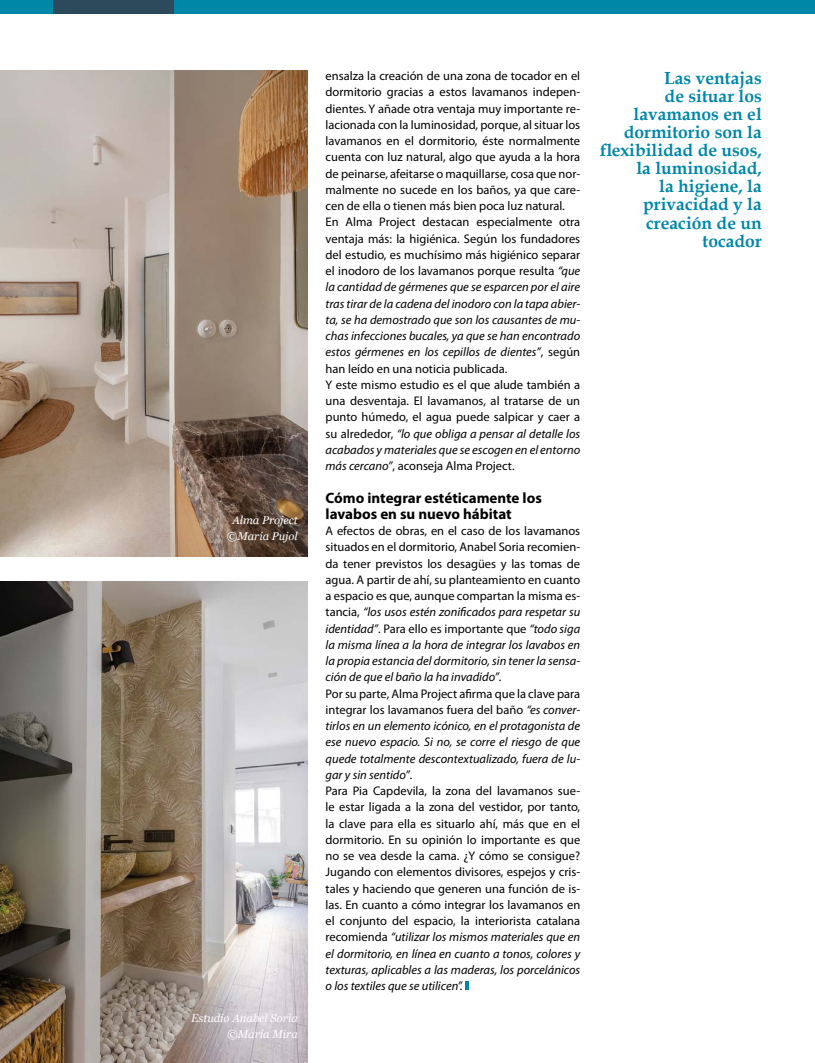
<style>
.page{position:relative;width:815px;height:1063px;background:#fff}
.page>*{position:absolute;margin:0;border:0;box-sizing:border-box;transform-origin:0 0}
.t1{font:700 17.5px/18.1px "Book Antiqua";color:#0087a8;text-align:right}
.t2{font:700 15px/16.2px "Myriad Pro";color:#000}
.t3{font:12.5px/16.2px "Myriad Pro";color:#000}
.t4{font:italic 11.25px/16.2px "Georgia";color:#fff;text-align:center}
.s1{font-style:italic}
</style>
<div class="page">
<div style="left:0;top:0;width:815px;height:14px;background:#0087a8"></div>
<div style="left:53px;top:0;width:121px;height:14px;background:#2c4a5c"></div>
<svg style="left:465px;top:982px;width:4px;height:8px"></svg>
<img style="left:0;top:71px;width:307px;height:485px">
<img style="left:0;top:581px;width:308px;height:482px">
<p class="t4" style="left:227px;top:512px;width:73px">Alma Project ©María Pujol</p>
<p class="t4" style="left:191px;top:1010px;width:108px;text-align:right">Estudio Anabel Soria ©María Mira</p>
<p class="t3" style="left:326px;top:68px;width:256px">ensalza la creación de una zona de tocador en el dormitorio gracias a estos lavamanos indepen&shy;dientes. Y añade otra ventaja muy importante re&shy;lacionada con la luminosidad, porque, al situar los lavamanos en el dormitorio, éste normalmente cuenta con luz natural, algo que ayuda a la hora de peinarse, afeitarse o maquillarse, cosa que nor&shy;malmente no sucede en los baños, ya que care&shy;cen de ella o tienen más bien poca luz natural.<br>En Alma Project destacan especialmente otra ventaja más: la higiénica. Según los fundadores del estudio, es muchísimo más higiénico separar el inodoro de los lavamanos porque resulta <span class="s1">“que la cantidad de gérmenes que se esparcen por el aire tras tirar de la cadena del inodoro con la tapa abier&shy;ta, se ha demostrado que son los causantes de mu&shy;chas infecciones bucales, ya que se han encontrado estos gérmenes en los cepillos de dientes”</span>, según han leído en una noticia publicada.<br>Y este mismo estudio es el que alude también a una desventaja. El lavamanos, al tratarse de un punto húmedo, el agua puede salpicar y caer a su alrededor, <span class="s1">“lo que obliga a pensar al detalle los acabados y materiales que se escogen en el entorno más cercano”</span>, aconseja Alma Project.</p>
<p class="t2" style="left:326px;top:489px;width:218px">Cómo integrar estéticamente los lavabos en su nuevo hábitat</p>
<p class="t3" style="left:326px;top:523px;width:256px">A efectos de obras, en el caso de los lavamanos situados en el dormitorio, Anabel Soria recomien&shy;da tener previstos los desagües y las tomas de agua. A partir de ahí, su planteamiento en cuanto a espacio es que, aunque compartan la misma es&shy;tancia, <span class="s1">“los usos estén zonificados para respetar su identidad”</span>. Para ello es importante que <span class="s1">“todo siga la misma línea a la hora de integrar los lavabos en la propia estancia del dormitorio, sin tener la sensa&shy;ción de que el baño la ha invadido”</span>.<br>Por su parte, Alma Project afirma que la clave para integrar los lavamanos fuera del baño <span class="s1">“es conver&shy;tirlos en un elemento icónico, en el protagonista de ese nuevo espacio. Si no, se corre el riesgo de que quede totalmente descontextualizado, fuera de lu&shy;gar y sin sentido”</span>.<br>Para Pia Capdevila, la zona del lavamanos sue&shy;le estar ligada a la zona del vestidor, por tanto, la clave para ella es situarlo ahí, más que en el dormitorio. En su opinión lo importante es que no se vea desde la cama. ¿Y cómo se consigue?<br>Jugando con elementos divisores, espejos y cris&shy;tales y haciendo que generen una función de is&shy;las. En cuanto a cómo integrar los lavamanos en el conjunto del espacio, la interiorista catalana recomienda <span class="s1">“utilizar los mismos materiales que en el dormitorio, en línea en cuanto a tonos, colores y texturas, aplicables a las maderas, los porcelánicos o los textiles que se utilicen”.</span></p>
<h1 class="t1" style="left:601px;top:69px;width:162px">Las ventajas<br>de situar los lavamanos en el dormitorio son la flexibilidad de usos, la luminosidad,<br>la higiene, la privacidad y la creación de un tocador</h1>
</div>
